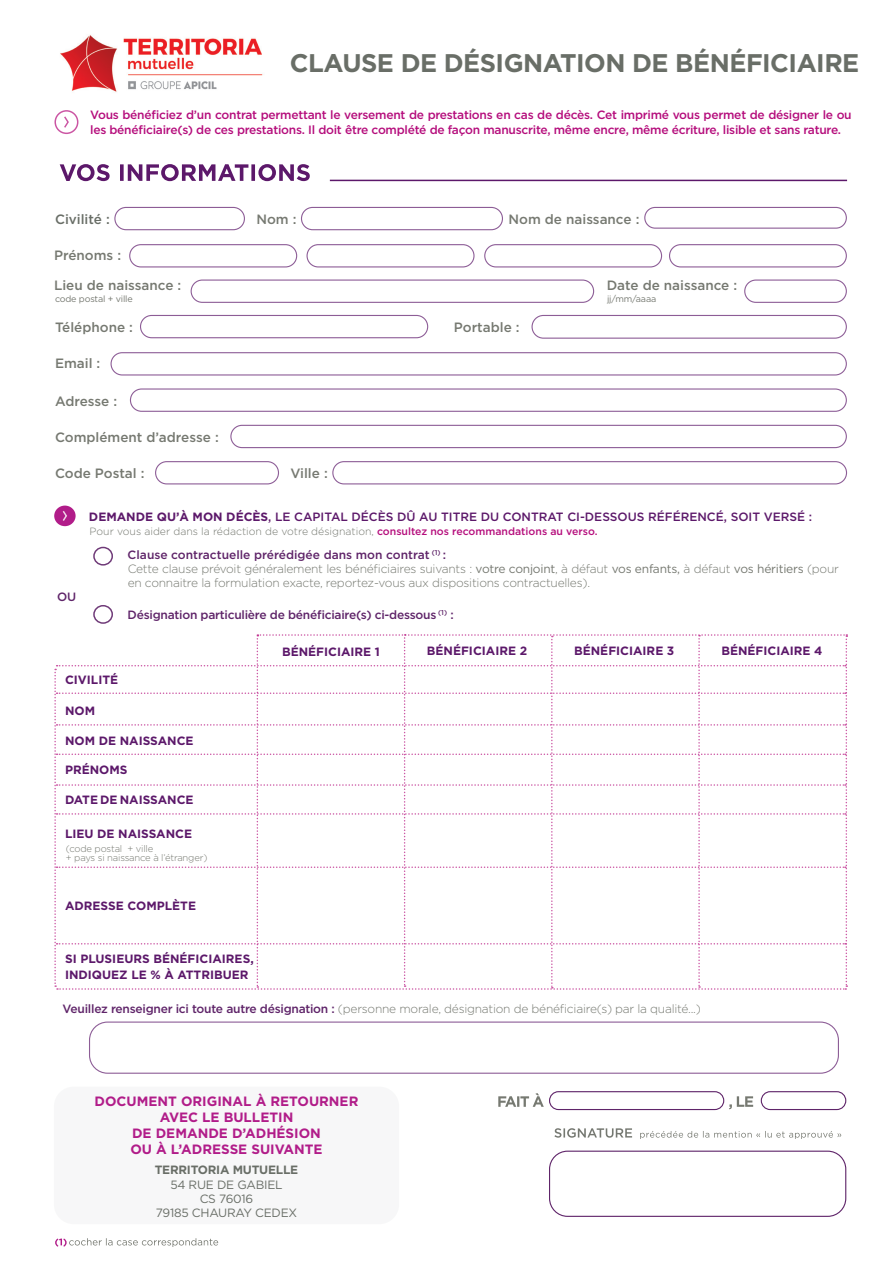
<style>
.page{position:relative;width:893px;height:1263px;background:#fff}
.page>*{position:absolute;margin:0;border:0;box-sizing:border-box;transform-origin:0 0}
.t1{font:700 25.5px "Gotham";letter-spacing:-.02em;color:#696e67}
.t2{font:500 13.5px "Gotham";color:#767971}
.t3{font:700 13.5px/16.2px "Gotham";color:#b11c89;text-align:center}
.t4{font:500 13.5px "Gotham";color:#696e67}
.t5{font:300 12px/14.4px "Gotham";letter-spacing:-.02em;color:#767971}
.t6{font:500 12px/14.4px "Gotham";letter-spacing:-.02em;color:#b50d7c}
.t7{font:700 12px/16.2px "Gotham";color:#5c186a}
.t8{font:500 12px "Gotham";color:#5c186a}
.t9{font:500 12px "Gotham";letter-spacing:-.02em;color:#5f2469}
.t10{font:12px/14.4px "Gotham";letter-spacing:-.02em;color:#696e67;text-align:center}
.t11{font:700 12px "Gotham";letter-spacing:-.02em;color:#696e67}
.t12{font:300 10.5px "Gotham";color:#767971}
.t13{font:300 9.45px/9px "Gotham";letter-spacing:-.02em;color:#767971}
.t14{font:9px "Gotham";letter-spacing:-.02em;color:#767971}
.s1{font-weight:700}
.s2{font-weight:500;color:#5f2469}
.s3{font-weight:400}
.s4{font-weight:500;color:#b50d7c}
</style>
<div class="page">
<svg style="left:60px;top:164px;width:250px;height:17px"></svg>
<hr style="left:330px;top:180px;width:517px;height:1px;background:#5c186a">
<div style="left:114px;top:207px;width:131px;height:23px;border:1px solid #5c186a;border-radius:11px"></div>
<div style="left:301px;top:207px;width:202px;height:23px;border:1px solid #5c186a;border-radius:11px"></div>
<div style="left:644px;top:207px;width:203px;height:22px;border:1px solid #5c186a;border-radius:10px"></div>
<div style="left:129px;top:244px;width:168px;height:23px;border:1px solid #5c186a;border-radius:11px"></div>
<div style="left:744px;top:279px;width:103px;height:24px;border:1px solid #5c186a;border-radius:11px"></div>
<div style="left:191px;top:279px;width:403px;height:24px;border:1px solid #5c186a;border-radius:11px"></div>
<div style="left:111px;top:352px;width:736px;height:23px;border:1px solid #5c186a;border-radius:11px"></div>
<div style="left:140px;top:315px;width:288px;height:23px;border:1px solid #5c186a;border-radius:11px"></div>
<div style="left:531px;top:315px;width:316px;height:24px;border:1px solid #5c186a;border-radius:11px"></div>
<div style="left:130px;top:388px;width:717px;height:24px;border:1px solid #5c186a;border-radius:11px"></div>
<div style="left:230px;top:425px;width:617px;height:23px;border:1px solid #5c186a;border-radius:11px"></div>
<div style="left:155px;top:461px;width:124px;height:23px;border:1px solid #5c186a;border-radius:11px"></div>
<div style="left:332px;top:461px;width:515px;height:23px;border:1px solid #5c186a;border-radius:11px"></div>
<div style="left:89px;top:1021px;width:750px;height:53px;border:1px solid #5c186a;border-radius:18px"></div>
<div style="left:306px;top:244px;width:169px;height:23px;border:1px solid #5c186a;border-radius:11px"></div>
<div style="left:484px;top:244px;width:178px;height:23px;border:1px solid #5c186a;border-radius:11px"></div>
<div style="left:669px;top:244px;width:178px;height:23px;border:1px solid #5c186a;border-radius:11px"></div>
<div style="left:54px;top:110px;width:24px;height:24px;border:2px solid #b50d7c;border-radius:50%"></div>
<svg style="left:64px;top:116px;width:5px;height:12px"></svg>
<div style="left:54px;top:506px;width:22px;height:20px;background:#b11c89;border-radius:50%"></div>
<svg style="left:62px;top:511px;width:5px;height:10px"></svg>
<div style="left:93px;top:547px;width:20px;height:19px;border:2px solid #5f2469;border-radius:50%"></div>
<div style="left:93px;top:605px;width:20px;height:19px;border:2px solid #5f2469;border-radius:50%"></div>
<svg style="left:54px;top:634px;width:793px;height:356px"></svg>
<div style="left:122px;top:764px;width:19px;height:16px;background:#fff"></div>
<svg style="left:554px;top:1128px;width:78px;height:10px"></svg>
<div style="left:549px;top:1091px;width:175px;height:19px;border:1px solid #5f2469;border-radius:9px"></div>
<div style="left:761px;top:1091px;width:85px;height:19px;border:1px solid #5f2469;border-radius:9px"></div>
<div style="left:549px;top:1150px;width:297px;height:67px;border:1px solid #5f2469;border-radius:18px"></div>
<svg style="left:498px;top:1093px;width:46px;height:14px"></svg>
<svg style="left:729px;top:1096px;width:24px;height:13px"></svg>
<svg style="left:640px;top:1131px;width:201px;height:8px"></svg>
<div style="left:54px;top:1086px;width:345px;height:138px;background:#f7f7f8;border-radius:20px"></div>
<svg style="left:55px;top:1238px;width:163px;height:9px"></svg>
<img style="left:60px;top:35px;width:203px;height:57px">
<h1 class="t1" style="left:290px;top:48px;width:571px">CLAUSE DE DÉSIGNATION DE BÉNÉFICIAIRE</h1>
<p class="t6" style="left:90px;top:108px;width:763px">Vous bénéficiez d’un contrat permettant le versement de prestations en cas de décès. Cet imprimé vous permet de désigner le ou les bénéficiaire(s) de ces prestations. Il doit être complété de façon manuscrite, même encre, même écriture, lisible et sans rature.</p>
<p class="t4" style="left:55px;top:210px;width:56px">Civilité :</p>
<p class="t2" style="left:256px;top:210px;width:42px">Nom :</p>
<p class="t2" style="left:508px;top:210px;width:132px">Nom de naissance :</p>
<p class="t2" style="left:54px;top:246px;width:69px">Prénoms :</p>
<p class="t2" style="left:54px;top:276px;width:129px">Lieu de naissance :</p>
<p class="t2" style="left:607px;top:276px;width:132px">Date de naissance :</p>
<p class="t14" style="left:55px;top:293px;width:79px">code postal + ville</p>
<p class="t14" style="left:607px;top:293px;width:51px">jj/mm/aaaa</p>
<p class="t2" style="left:55px;top:319px;width:80px">Téléphone :</p>
<p class="t2" style="left:454px;top:319px;width:67px">Portable :</p>
<p class="t2" style="left:55px;top:355px;width:47px">Email :</p>
<p class="t2" style="left:55px;top:393px;width:64px">Adresse :</p>
<p class="t2" style="left:55px;top:428px;width:165px">Complément d’adresse :</p>
<p class="t2" style="left:55px;top:464px;width:91px">Code Postal :</p>
<p class="t2" style="left:290px;top:464px;width:39px">Ville :</p>
<p class="t9" style="left:57px;top:589px;width:21px">OU</p>
<p class="t8" style="left:89px;top:509px;width:725px"><span class="s1">DEMANDE QU’À MON DÉCÈS</span>, LE CAPITAL DÉCÈS DÛ AU TITRE DU CONTRAT CI-DESSOUS RÉFÉRENCÉ, SOIT VERSÉ :</p>
<p class="t5" style="left:128px;top:547px;width:713px"><span class="s2">Clause contractuelle prérédigée dans mon contrat</span> <sup>(1)</sup> <span class="s2">:<br></span>Cette clause prévoit généralement les bénéficiaires suivants : <span class="s3">votre conjoint</span>, à défaut <span class="s3">vos enfants,</span> à défaut <span class="s3">vos héritiers</span> (pour en connaitre la formulation exacte, reportez-vous aux dispositions contractuelles).</p>
<p class="t12" style="left:90px;top:525px;width:509px">Pour vous aider dans la rédaction de votre désignation, <span class="s4">consultez nos recommandations au verso.</span></p>
<p class="t9" style="left:128px;top:607px;width:328px">Désignation particulière de bénéficiaire(s) ci-dessous <sup>(1)</sup> :</p>
<p class="t7" style="left:282px;top:644px;width:99px">BÉNÉFICIAIRE 1</p>
<p class="t7" style="left:427px;top:642px;width:102px">BÉNÉFICIAIRE 2</p>
<p class="t7" style="left:574px;top:642px;width:102px">BÉNÉFICIAIRE 3</p>
<p class="t7" style="left:721px;top:642px;width:103px">BÉNÉFICIAIRE 4</p>
<p class="t7" style="left:65px;top:671px;width:55px">CIVILITÉ</p>
<p class="t7" style="left:65px;top:703px;width:32px">NOM</p>
<p class="t7" style="left:65px;top:732px;width:130px">NOM DE NAISSANCE</p>
<p class="t7" style="left:65px;top:762px;width:64px">PRÉNOMS</p>
<p class="t7" style="left:65px;top:792px;width:130px">DATE DE NAISSANCE</p>
<p class="t7" style="left:65px;top:825px;width:129px">LIEU DE NAISSANCE</p>
<p class="t13" style="left:66px;top:843px;width:143px">(code postal + ville<br>+ pays si naissance à l’étranger)</p>
<p class="t7" style="left:65px;top:898px;width:132px">ADRESSE COMPLÈTE</p>
<p class="t7" style="left:65px;top:950px;width:190px">SI PLUSIEURS BÉNÉFICIAIRES,<br>INDIQUEZ LE % À ATTRIBUER</p>
<p class="t5" style="left:63px;top:1001px;width:640px"><span class="s2">Veuillez renseigner ici toute autre désignation :</span> (personne morale, désignation de bénéficiaire(s) par la qualité...)</p>
<p class="t3" style="left:95px;top:1092px;width:265px">DOCUMENT ORIGINAL À RETOURNER<br>AVEC LE BULLETIN<br>DE DEMANDE D’ADHÉSION<br>OU À L’ADRESSE SUIVANTE</p>
<p class="t11" style="left:155px;top:1163px;width:145px">TERRITORIA MUTUELLE</p>
<p class="t10" style="left:156px;top:1177px;width:143px">54 RUE DE GABIEL<br>CS 76016<br>79185 CHAURAY CEDEX</p>
</div>
